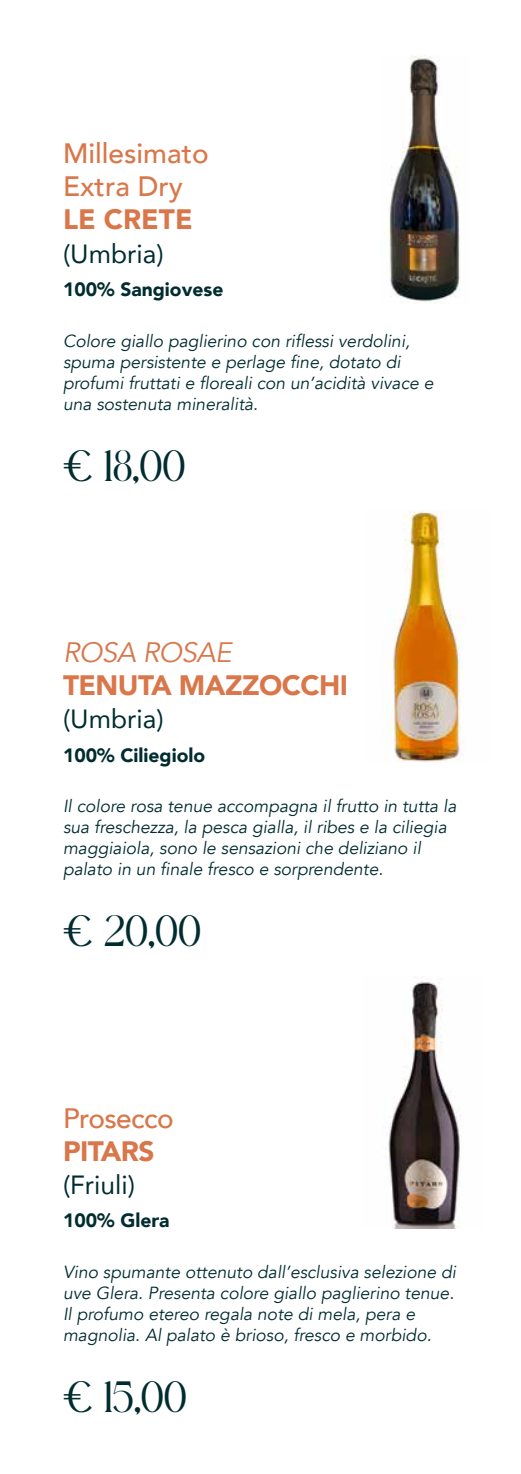
<style>
.page{position:relative;width:521px;height:1474px;background:#fff}
.page>*{position:absolute;margin:0;border:0;box-sizing:border-box;transform-origin:0 0}
.t1{font:43.75px "Casanova Serif Display";color:#002c30}
.t2{font:900 28px "Avenir";letter-spacing:-.02em;color:#d9764a}
.t3{font:500 28px/33.2px "Avenir";color:#d9764a}
.t4{font:italic 28px "Avenir";letter-spacing:-.02em;color:#d9764a}
.t5{font:500 28px "Avenir";letter-spacing:-.02em;color:#d9764a}
.t6{font:26.25px "Avenir";color:#002c30}
.t7{font:900 19.25px "Avenir";color:#002c30}
.t8{font:italic 17.5px/21px "Avenir";color:#002c30}
</style>
<div class="page">
<img style="left:388px;top:56px;width:72px;height:247px">
<img style="left:386px;top:510px;width:78px;height:252px">
<img style="left:385px;top:981px;width:76px;height:247px">
<h2 class="t3" style="left:63px;top:135px;width:147px">Millesimato<br>Extra Dry</h2>
<h2 class="t2" style="left:63px;top:195px;width:131px">LE CRETE</h2>
<h3 class="t6" style="left:63px;top:232px;width:102px">(Umbria)</h3>
<p class="t7" style="left:63px;top:273px;width:162px">100% Sangiovese</p>
<p class="t8" style="left:63px;top:330px;width:372px">Colore giallo paglierino con riflessi verdolini, spuma persistente e perlage fine, dotato di profumi fruttati e floreali con un’acidità vivace e una sostenuta mineralità.</p>
<h1 class="t1" style="left:63px;top:440px;width:124px">€ 18,00</h1>
<h2 class="t4" style="left:63px;top:635px;width:170px">ROSA ROSAE</h2>
<h2 class="t2" style="left:63px;top:661px;width:287px">TENUTA MAZZOCCHI</h2>
<h3 class="t6" style="left:63px;top:698px;width:102px">(Umbria)</h3>
<p class="t7" style="left:63px;top:738px;width:144px">100% Ciliegiolo</p>
<p class="t8" style="left:63px;top:796px;width:395px">Il colore rosa tenue accompagna il frutto in tutta la sua freschezza, la pesca gialla, il ribes e la ciliegia maggiaiola, sono le sensazioni che deliziano il palato in un finale fresco e sorprendente.</p>
<h1 class="t1" style="left:63px;top:906px;width:140px">€ 20,00</h1>
<h2 class="t5" style="left:63px;top:1093px;width:112px">Prosecco</h2>
<h2 class="t2" style="left:63px;top:1126px;width:93px">PITARS</h2>
<h3 class="t6" style="left:63px;top:1163px;width:73px">(Friuli)</h3>
<p class="t7" style="left:63px;top:1204px;width:108px">100% Glera</p>
<p class="t8" style="left:63px;top:1261px;width:394px">Vino spumante ottenuto dall’esclusiva selezione di uve Glera. Presenta colore giallo paglierino tenue.<br>Il profumo etereo regala note di mela, pera e magnolia. Al palato è brioso, fresco e morbido.</p>
<h1 class="t1" style="left:63px;top:1371px;width:125px">€ 15,00</h1>
</div>
